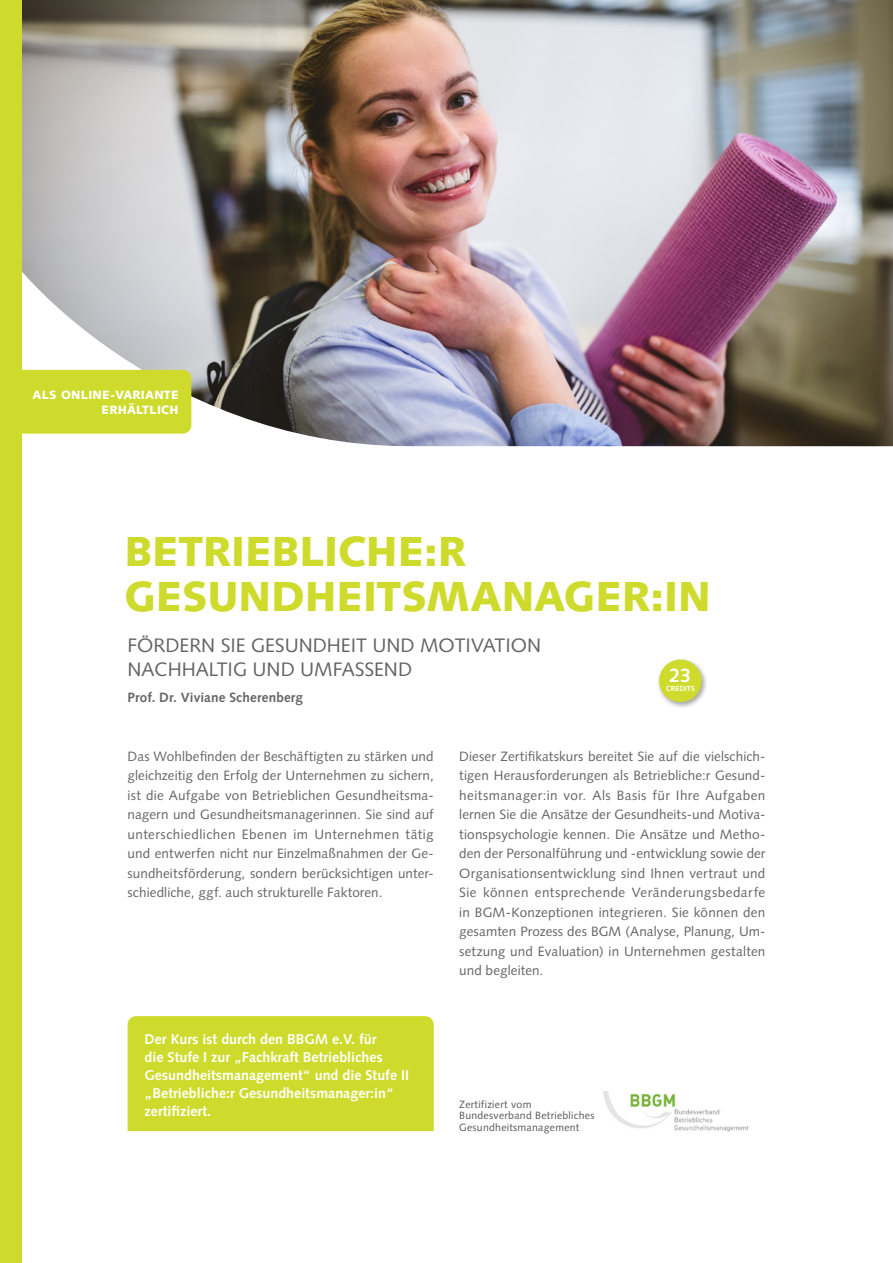
<style>
.page{position:relative;width:893px;height:1263px;background:#fff}
.page>*{position:absolute;margin:0;border:0;box-sizing:border-box;transform-origin:0 0}
.SP2021_ZK_HeadKurs_2{font:900 42px/45px "Syntax LT Std";letter-spacing:-.005em;color:#cedb2d}
.SP2021_ZK_Subline_13{font:19.5px/24px "Syntax LT Std";color:#646464}
.SP2021_CPKreise_Zahl{font:700 19.5px "Syntax LT Std";color:#fff}
.is2016_Text_Roman_Bl{font:700 14.25px/18px "Syntax LT Std";color:#fff}
.SP2021_ZK_Text_9pt_B{font:13.5px/19.5px "Syntax LT Std";letter-spacing:.01em;color:#646464;text-align:justify}
.SP2021_ZK_KLeiterNam{font:700 13.5px "Syntax LT Std";letter-spacing:.01em;color:#646464}
.t1{font:900 12px/15px "Syntax LT Std";letter-spacing:.02em;color:#fff;text-align:right}
.t2{font:10.5px/11.6px "Syntax LT Std";letter-spacing:.025em;color:#57585a}
.SP2021_CP_Kreise{font:700 7.5px "Syntax LT Std";letter-spacing:.01em;color:#fff}
</style>
<div class="page">
<div style="left:128px;top:1016px;width:306px;height:115px;background:#cedb2d"></div>
<img style="left:21px;top:0;width:872px;height:214px">
<img style="left:21px;top:214px;width:872px;height:541px">
<div style="left:656px;top:657px;width:52px;height:52px;background:#231f20;opacity:.4"></div>
<div style="left:659px;top:659px;width:43px;height:43px;background:#cedb2d;border-radius:50%"></div>
<img style="left:604px;top:1091px;width:144px;height:41px">
<div style="left:0;top:0;width:21px;height:1263px;background:#cedb2d"></div>
<div style="left:21px;top:370px;width:170px;height:64px;background:#cedb2d"></div>
<p class="t1" style="left:33px;top:387px;width:147px">ALS ONLINE-VARIANTE<br>ERHÄLTLICH</p>
<p class="SP2021_ZK_HeadKurs_2" style="left:124px;top:529px;width:588px">BETRIEBLICHE:R<br>GESUNDHEITSMANAGER:IN</p>
<p class="SP2021_ZK_Subline_13" style="left:128px;top:633px;width:415px">FÖRDERN SIE GESUNDHEIT UND MOTIVATION<br>NACHHALTIG UND UMFASSEND</p>
<p class="SP2021_ZK_KLeiterNam" style="left:128px;top:690px;width:177px">Prof. Dr. Viviane Scherenberg</p>
<p class="SP2021_CPKreise_Zahl" style="left:670px;top:664px;width:23px">23</p>
<p class="SP2021_CP_Kreise" style="left:666px;top:684px;width:31px">CREDITS</p>
<p class="SP2021_ZK_Text_9pt_B" style="left:128px;top:746px;width:308px">Das Wohlbefinden der Beschäftigten zu stärken und gleichzeitig den Erfolg der Unternehmen zu sichern, ist die Aufgabe von Betrieblichen Gesundheitsma&shy;nagern und Gesundheitsmanagerinnen. Sie sind auf unterschiedlichen Ebenen im Unternehmen tätig und entwerfen nicht nur Einzelmaßnahmen der Ge&shy;sundheitsförderung, sondern berücksichtigen unter&shy;schiedliche, ggf. auch strukturelle Faktoren.</p>
<p class="SP2021_ZK_Text_9pt_B" style="left:459px;top:746px;width:308px">Dieser Zertifikatskurs bereitet Sie auf die vielschich&shy;tigen Herausforderungen als Betriebliche:r Gesund&shy;heitsmanager:in vor. Als Basis für Ihre Aufgaben lernen Sie die Ansätze der Gesundheits-und Motiva&shy;tionspsychologie kennen. Die Ansätze und Metho&shy;den der Personalführung und -entwicklung sowie der Organisationsentwicklung sind Ihnen vertraut und Sie können entsprechende Veränderungsbedarfe in BGM-Konzeptionen integrieren. Sie können den gesamten Prozess des BGM (Analyse, Planung, Um&shy;setzung und Evaluation) in Unternehmen gestalten und begleiten.</p>
<p class="is2016_Text_Roman_Bl" style="left:145px;top:1030px;width:266px">Der Kurs ist durch den BBGM e.V. für<br>die Stufe I zur „Fachkraft Betriebliches Gesundheitsmanagement“ und die Stufe II „Betriebliche:r Gesundheitsmanager:in“ zertifiziert.</p>
<p class="t2" style="left:459px;top:1098px;width:137px">Zertifiziert vom<br>Bundesverband Betriebliches<br>Gesundheitsmanagement</p>
</div>
